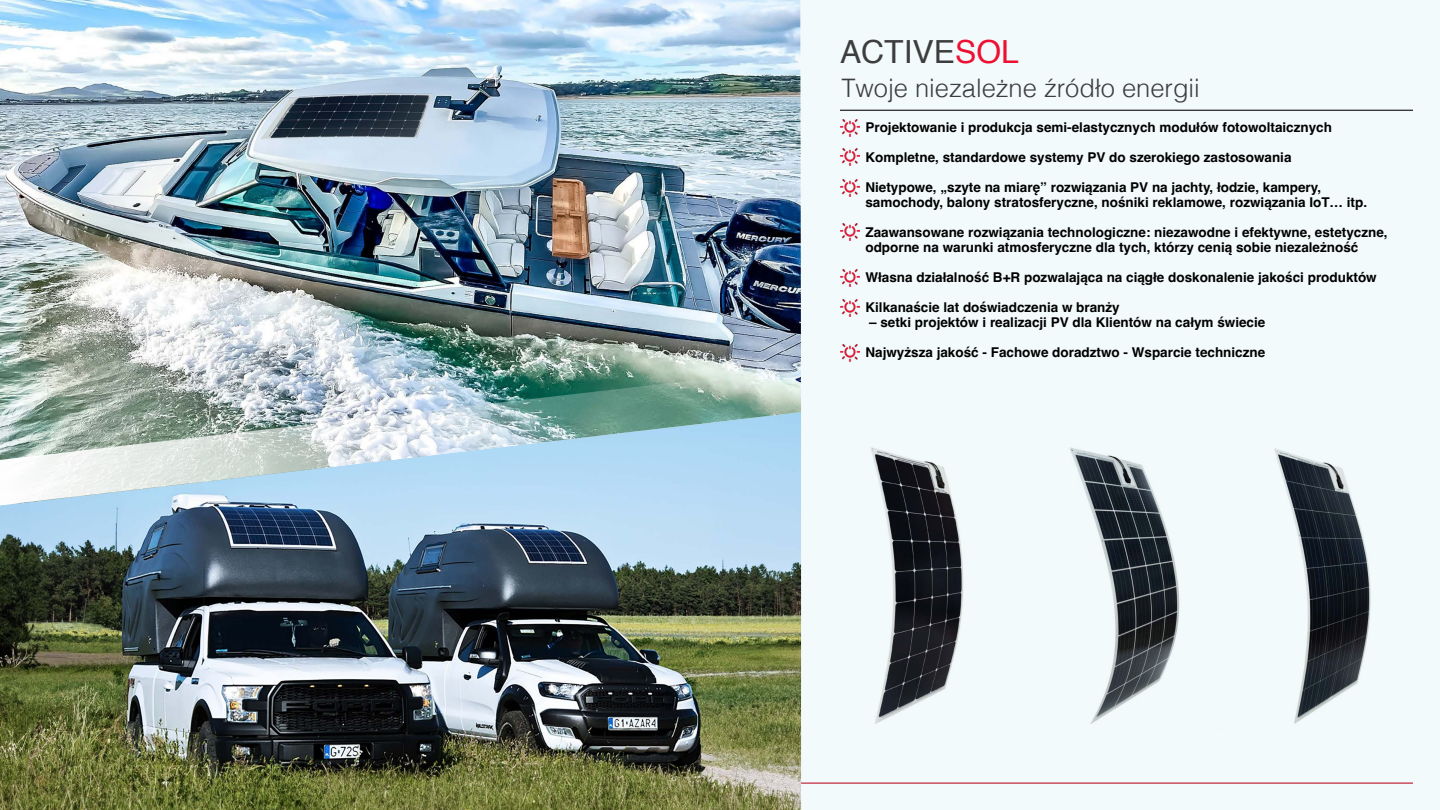
<style>
.page{position:relative;width:1440px;height:810px;background:#fff}
.page>*{position:absolute;margin:0;border:0;box-sizing:border-box;transform-origin:0 0}
.t1{font:31.88px "Helvetica";color:#3d3d3d}
.t2{font:300 25.5px "Helvetica";color:#3d3d3d}
.t3{font:700 13.5px/15px "Helvetica";color:#000}
.s1{color:#ec1133}
</style>
<div class="page">
<div style="left:800px;top:0;width:640px;height:810px;background:#f3fafb"></div>
<hr style="left:801px;top:783px;width:612px;height:1px;background:#b70721">
<img style="left:0;top:505px;width:801px;height:305px">
<img style="left:0;top:0;width:801px;height:368px">
<img style="left:871px;top:447px;width:93px;height:277px">
<img style="left:1070px;top:447px;width:110px;height:277px">
<img style="left:1274px;top:448px;width:97px;height:276px">
<img style="left:0;top:368px;width:801px;height:137px">
<img style="left:840px;top:119px;width:20px;height:17px">
<img style="left:840px;top:149px;width:19px;height:17px">
<img style="left:840px;top:180px;width:19px;height:17px">
<img style="left:840px;top:223px;width:19px;height:17px">
<img style="left:840px;top:269px;width:19px;height:18px">
<img style="left:840px;top:300px;width:19px;height:17px">
<img style="left:840px;top:345px;width:19px;height:17px">
<hr style="left:840px;top:110px;width:573px;height:1px;background:#000">
<h1 class="t1" style="left:840px;top:27px;width:180px">ACTIVE<span class="s1">SOL</span></h1>
<h2 class="t2" style="left:841px;top:66px;width:360px">Twoje niezależne źródło energii</h2>
<p class="t3" style="left:865px;top:122px;width:468px">Projektowanie i produkcja semi-elastycznych modułów fotowoltaicznych</p>
<p class="t3" style="left:865px;top:152px;width:428px">Kompletne, standardowe systemy PV do szerokiego zastosowania</p>
<p class="t3" style="left:865px;top:182px;width:503px">Nietypowe, „szyte na miarę” rozwiązania PV na jachty, łodzie, kampery, samochody, balony stratosferyczne, nośniki reklamowe, rozwiązania IoT… itp.</p>
<p class="t3" style="left:865px;top:227px;width:524px">Zaawansowane rozwiązania technologiczne: niezawodne i efektywne, estetyczne, odporne na warunki atmosferyczne dla tych, którzy cenią sobie niezależność</p>
<p class="t3" style="left:865px;top:272px;width:513px">Własna działalność B+R pozwalająca na ciągłe doskonalenie jakości produktów</p>
<p class="t3" style="left:865px;top:302px;width:256px">Kilkanaście lat doświadczenia w branży</p>
<p class="t3" style="left:869px;top:317px;width:398px">– setki projektów i realizacji PV dla Klientów na całym świecie</p>
<p class="t3" style="left:865px;top:347px;width:401px">Najwyższa jakość - Fachowe doradztwo - Wsparcie techniczne</p>
</div>
